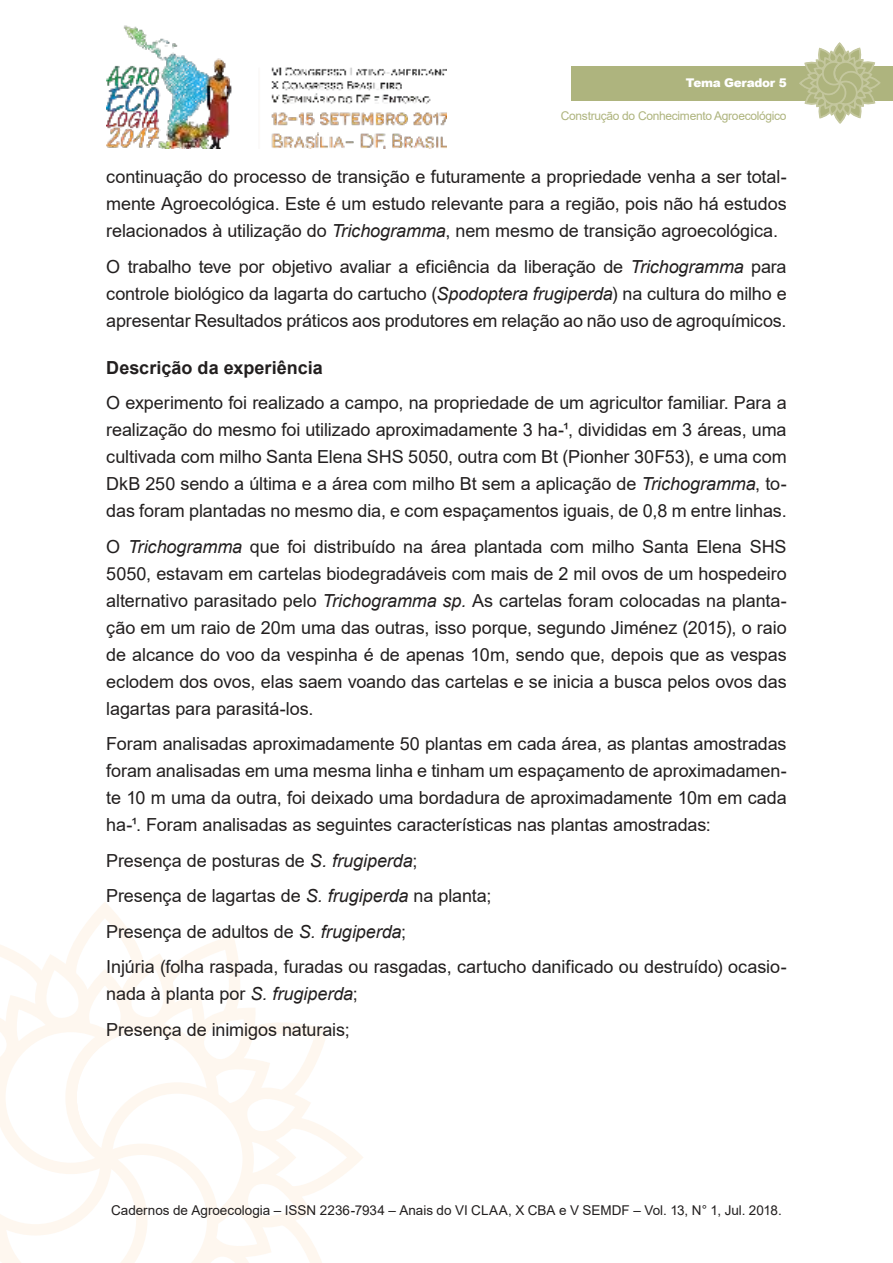
<style>
.page{position:relative;width:893px;height:1263px;background:#fff}
.page>*{position:absolute;margin:0;border:0;box-sizing:border-box;transform-origin:0 0}
.t1{font:18px/27px "Arial";letter-spacing:-.005em;color:#221f1f;text-align:justify}
.t2{font:700 18px "Arial";color:#221f1f}
.t3{font:13.5px "Arial";color:#221f1f}
.t4{font:12px "Arial";letter-spacing:-.025em;color:#aeb47e}
.t5{font:900 12px "Arial";letter-spacing:-.025em;color:#fff}
.s1{font-style:italic}
</style>
<div class="page">
<img style="left:106px;top:25px;width:340px;height:124px">
<svg style="left:0;top:910px;width:363px;height:353px"></svg>
<div style="left:571px;top:66px;width:322px;height:34px;background:#aeb47e"></div>
<svg style="left:798px;top:43px;width:83px;height:81px"></svg>
<p class="t5" style="left:686px;top:76px;width:102px">Tema Gerador 5</p>
<p class="t4" style="left:561px;top:112px;width:227px">Construção do Conhecimento Agroecológico</p>
<p class="t1" style="left:106px;top:165px;width:682px">continuação do processo de transição e futuramente a propriedade venha a ser total&shy;mente Agroecológica. Este é um estudo relevante para a região, pois não há estudos relacionados à utilização do <span class="s1">Trichogramma</span>, nem mesmo de transição agroecológica.</p>
<p class="t1" style="left:106px;top:255px;width:682px">O trabalho teve por objetivo avaliar a eficiência da liberação de <span class="s1">Trichogramma</span> para controle biológico da lagarta do cartucho (<span class="s1">Spodoptera frugiperda</span>) na cultura do milho e apresentar Resultados práticos aos produtores em relação ao não uso de agroquímicos.</p>
<p class="t2" style="left:106px;top:361px;width:218px">Descrição da experiência</p>
<p class="t1" style="left:106px;top:391px;width:682px">O experimento foi realizado a campo, na propriedade de um agricultor familiar. Para a realização do mesmo foi utilizado aproximadamente 3 ha-¹, divididas em 3 áreas, uma cultivada com milho Santa Elena SHS 5050, outra com Bt (Pionher 30F53), e uma com DkB 250 sendo a última e a área com milho Bt sem a aplicação de <span class="s1">Trichogramma</span>, to&shy;das foram plantadas no mesmo dia, e com espaçamentos iguais, de 0,8 m entre linhas.</p>
<p class="t1" style="left:106px;top:535px;width:682px">O <span class="s1">Trichogramma</span> que foi distribuído na área plantada com milho Santa Elena SHS 5050, estavam em cartelas biodegradáveis com mais de 2 mil ovos de um hospedeiro alternativo parasitado pelo <span class="s1">Trichogramma sp.</span> As cartelas foram colocadas na planta&shy;ção em um raio de 20m uma das outras, isso porque, segundo Jiménez (2015), o raio de alcance do voo da vespinha é de apenas 10m, sendo que, depois que as vespas eclodem dos ovos, elas saem voando das cartelas e se inicia a busca pelos ovos das lagartas para parasitá-los.</p>
<p class="t1" style="left:106px;top:732px;width:682px">Foram analisadas aproximadamente 50 plantas em cada área, as plantas amostradas foram analisadas em uma mesma linha e tinham um espaçamento de aproximadamen&shy;te 10 m uma da outra, foi deixado uma bordadura de aproximadamente 10m em cada ha-¹. Foram analisadas as seguintes características nas plantas amostradas:</p>
<p class="t1" style="left:106px;top:844px;width:682px;line-height:35.5px;text-align:left">Presença de posturas de <span class="s1">S. frugiperda</span>;<br>Presença de lagartas de <span class="s1">S. frugiperda</span> na planta;<br>Presença de adultos de <span class="s1">S. frugiperda</span>;<br>Injúria (folha raspada, furadas ou rasgadas, cartucho danificado ou destruído) ocasio-</p>
<p class="t1" style="left:106px;top:978px;width:253px;line-height:35.5px">nada à planta por <span class="s1">S. frugiperda</span>;<br>Presença de inimigos naturais;</p>
<p class="t3" style="left:111px;top:1205px;width:672px">Cadernos de Agroecologia – ISSN 2236-7934 – Anais do VI CLAA, X CBA e V SEMDF – Vol. 13, N° 1, Jul. 2018.</p>
</div>
